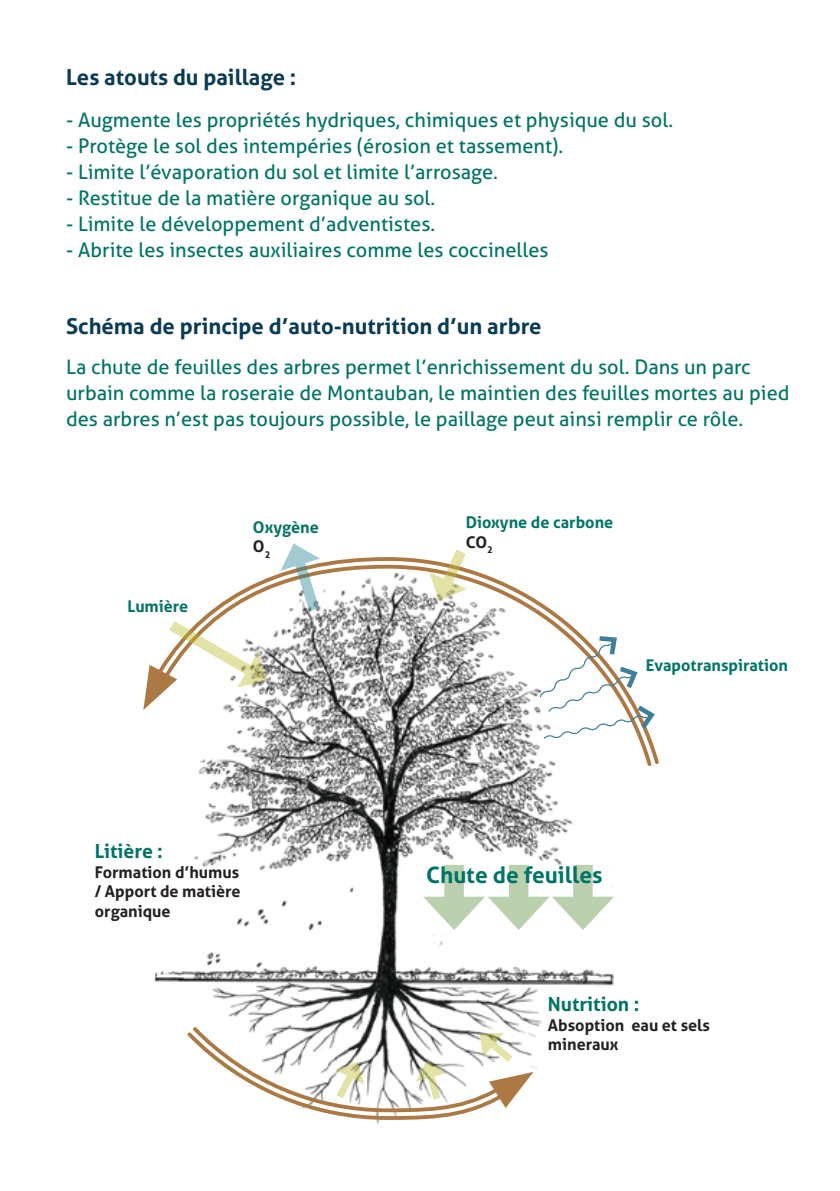
<style>
.page{position:relative;width:840px;height:1191px;background:#fff}
.page>*{position:absolute;margin:0;border:0;box-sizing:border-box;transform-origin:0 0}
.t1{font:700 22.6px "Aller";color:#007466}
.t2{font:700 22px "Aller";color:#0a3b56}
.t3{font:20px/26px "Aller";color:#007466}
.t4{font:700 19.4px "Aller";color:#007466}
.t5{font:700 16.2px/19.4px "Aller";color:#231f20;text-align:justify}
.t6{font:700 16.2px "Aller";color:#007466}
</style>
<div class="page">
<img style="left:154px;top:769px;width:460px;height:355px">
<svg style="left:200px;top:557px;width:459px;height:210px"></svg>
<svg style="left:538px;top:633px;width:119px;height:107px"></svg>
<svg style="left:280px;top:543px;width:47px;height:74px"></svg>
<svg style="left:143px;top:618px;width:126px;height:92px"></svg>
<svg style="left:429px;top:549px;width:45px;height:53px"></svg>
<div style="left:508px;top:865px;width:20px;height:44px;background:#bbd0ae"></div>
<div style="left:444px;top:865px;width:19px;height:44px;background:#bbd0ae"></div>
<div style="left:573px;top:865px;width:19px;height:44px;background:#bbd0ae"></div>
<svg style="left:423px;top:896px;width:190px;height:34px"></svg>
<svg style="left:184px;top:1023px;width:349px;height:98px"></svg>
<p class="t2" style="left:66px;top:63px;width:231px">Les atouts du paillage :</p>
<p class="t3" style="left:66px;top:107px;width:608px">- Augmente les propriétés hydriques, chimiques et physique du sol.</p>
<p class="t3" style="left:66px;top:133px;width:498px">- Protège le sol des intempéries (érosion et tassement).</p>
<p class="t3" style="left:66px;top:159px;width:433px">- Limite l’évaporation du sol et limite l’arrosage.</p>
<p class="t3" style="left:66px;top:185px;width:370px">- Restitue de la matière organique au sol.</p>
<p class="t3" style="left:66px;top:211px;width:370px">- Limite le développement d’adventistes.</p>
<p class="t3" style="left:66px;top:237px;width:484px">- Abrite les insectes auxiliaires comme les coccinelles</p>
<p class="t2" style="left:66px;top:312px;width:476px">Schéma de principe d’auto-nutrition d’un arbre</p>
<p class="t3" style="left:66px;top:354px;width:724px">La chute de feuilles des arbres permet l’enrichissement du sol. Dans un parc urbain comme la roseraie de Montauban, le maintien des feuilles mortes au pied des arbres n’est pas toujours possible, le paillage peut ainsi remplir ce rôle.</p>
<p class="t6" style="left:127px;top:596px;width:62px">Lumière</p>
<p class="t6" style="left:253px;top:517px;width:67px">Oxygène</p>
<p class="t5" style="left:253px;top:536px;width:19px">O<sub>2</sub></p>
<p class="t4" style="left:95px;top:839px;width:69px">Litière :</p>
<p class="t5" style="left:95px;top:862px;width:147px">Formation d’humus / Apport de matière organique</p>
<p class="t6" style="left:465px;top:512px;width:149px">Dioxyne de carbone</p>
<p class="t5" style="left:465px;top:532px;width:28px">CO<sub>2</sub></p>
<p class="t6" style="left:645px;top:655px;width:144px">Evapotranspiration</p>
<p class="t1" style="left:426px;top:860px;width:178px">Chute de feuilles</p>
<p class="t4" style="left:547px;top:992px;width:93px">Nutrition :</p>
<p class="t5" style="left:547px;top:1015px;width:163px">Absoption eau et sels mineraux</p>
</div>
